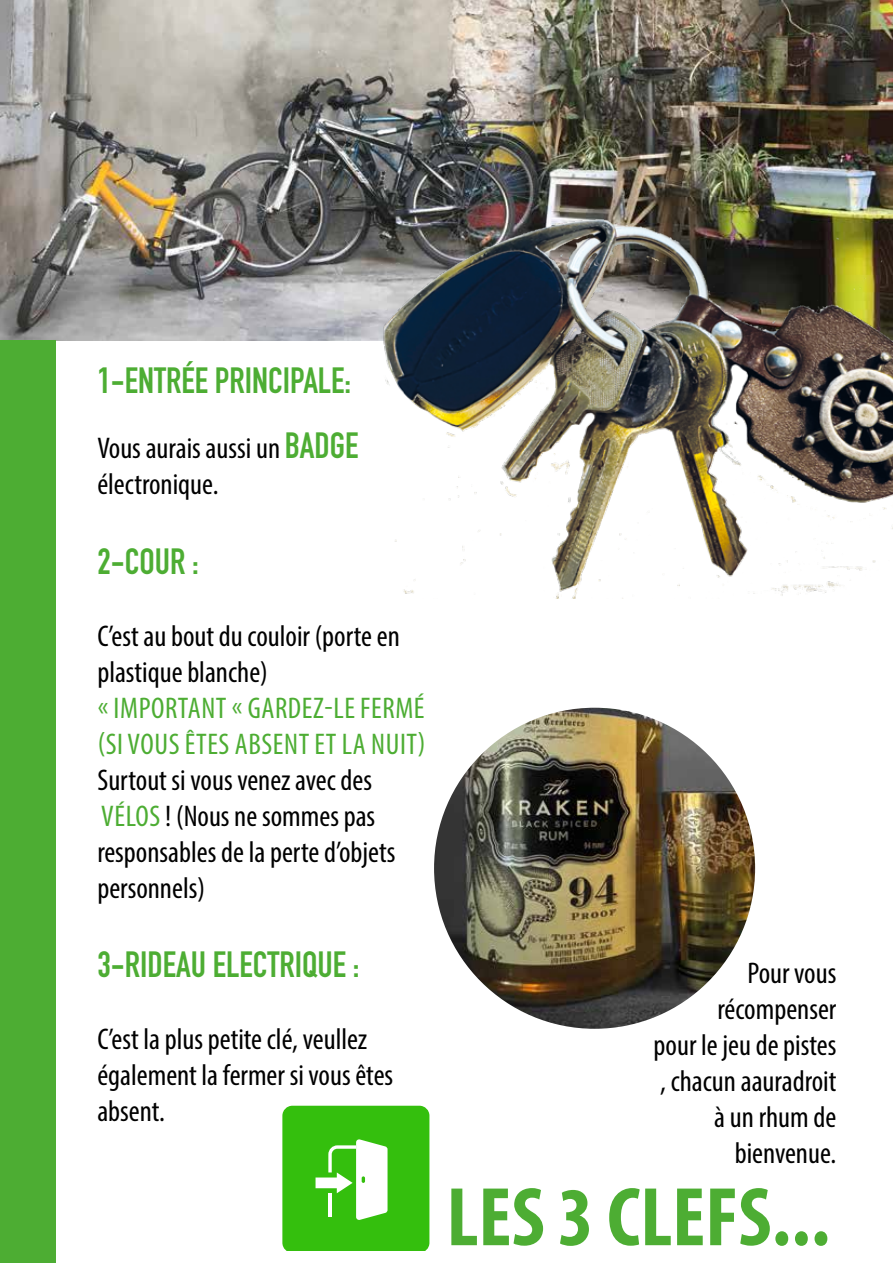
<style>
.page{position:relative;width:893px;height:1263px;background:#fff}
.page>*{position:absolute;margin:0;border:0;box-sizing:border-box;transform-origin:0 0}
.t1{font:700 condensed 84px "Myriad Pro";color:#4dad33}
.t2{font:700 36px "DIN Condensed";color:#4dad33}
.t3{font:condensed 30px/36px "Myriad Pro";color:#000}
.t4{font:condensed 30px/36px "Myriad Pro";letter-spacing:.02em;color:#4dad33}
.s1{font-family:"DIN Condensed";font-weight:700;font-stretch:normal;font-size:36px;color:#4dad33}
.s2{color:#4dad33}
</style>
<div class="page">
<img style="left:0;top:0;width:893px;height:340px">
<svg style="left:283px;top:1106px;width:146px;height:144px;background:#50c82f"></svg>
<img style="left:378px;top:213px;width:515px;height:386px">
<div style="left:0;top:340px;width:55px;height:923px;background:#4dad33"></div>
<img style="left:429px;top:702px;width:331px;height:332px;border-radius:166px">
<div style="left:424px;top:697px;width:341px;height:342px;border:10px solid #fff;border-radius:50%"></div>
<p class="t2" style="left:97px;top:357px;width:255px">1-ENTRÉE PRINCIPALE:</p>
<p class="t3" style="left:97px;top:430px;width:263px">Vous aurais aussi un <span class="s1">BADGE </span>électronique.</p>
<p class="t2" style="left:97px;top:537px;width:103px">2-COUR :</p>
<p class="t3" style="left:97px;top:617px;width:304px">C’est au bout du couloir (porte en plastique blanche)</p>
<p class="t4" style="left:98px;top:689px;width:329px">« IMPORTANT « GARDEZ-LE FERMÉ (SI VOUS ÊTES ABSENT ET LA NUIT)</p>
<p class="t3" style="left:97px;top:761px;width:300px">Surtout si vous venez avec des<br><span class="s2">VÉLOS</span> ! (Nous ne sommes pas responsables de la perte d’objets personnels)</p>
<p class="t2" style="left:97px;top:940px;width:264px">3-RIDEAU ELECTRIQUE :</p>
<p class="t3" style="left:97px;top:1020px;width:297px">C’est la plus petite clé, veullez également la fermer si vous êtes absent.</p>
<p class="t3" style="left:654px;top:954px;width:184px;text-align:right">Pour vous récompenser<br>pour le jeu de pistes , chacun aauradroit à un rhum de bienvenue.</p>
<h1 class="t1" style="left:446px;top:1165px;width:385px">LES 3 CLEFS...</h1>
</div>
